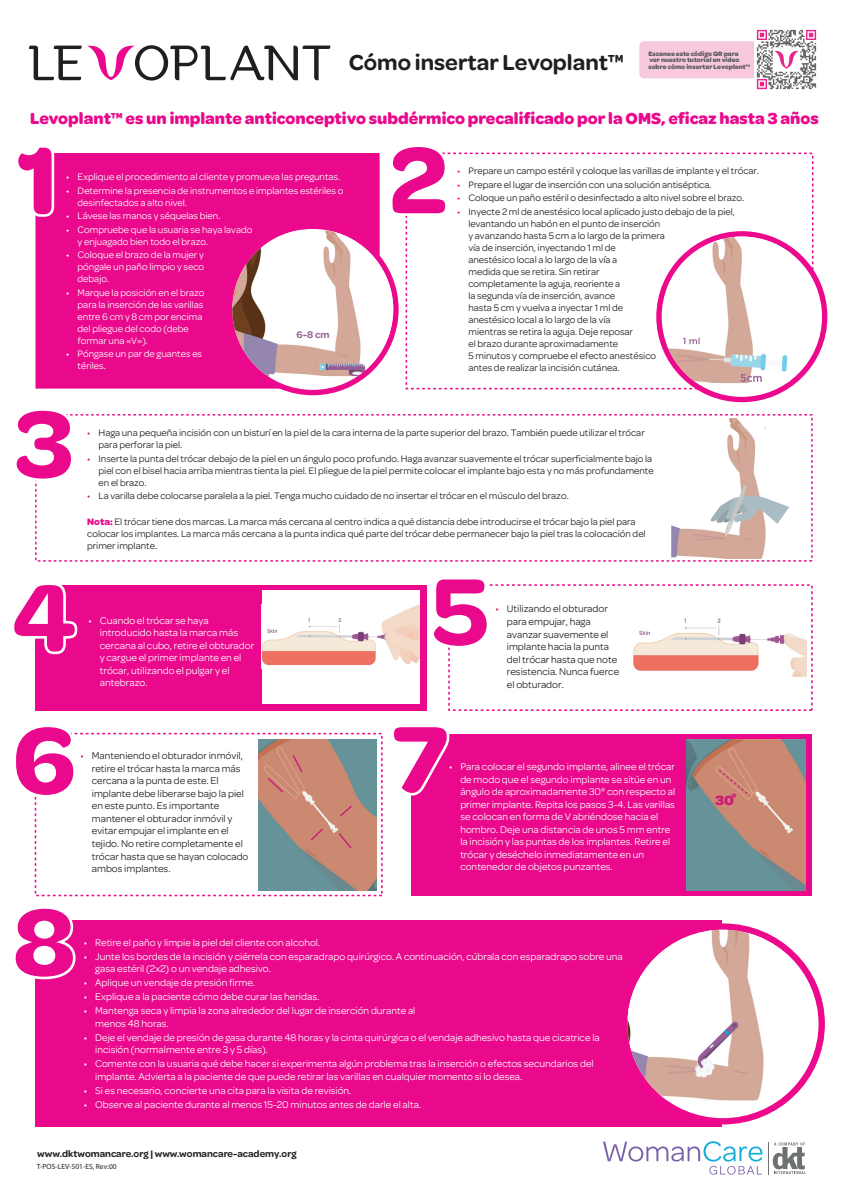
<style>
.page{position:relative;width:842px;height:1192px;background:#fff}
.page>*{position:absolute;margin:0;border:0;box-sizing:border-box;transform-origin:0 0}
.t1{font:700 104.3px/173.6px "Omnes";color:#ea098c}
.t2{font:600 23.15px "Omnes";color:#211e1e}
.t3{font:700 17px "Omnes";color:#ea098c}
.t4{font:700 14.2px "Omnes";color:#ce1b7c;scale:1.06 1}
.t5{font:10.45px/12.5px "Omnes";color:#fff}
.t6{font:10.45px/12.5px "Omnes";color:#231f20}
.t7{font:600 10.3px "Omnes";color:#926393}
.t8{font:600 10.1px "Omnes";color:#231f20}
.t9{font:10px/12px "Omnes";color:#231f20}
.t10{font:10px/12px "Omnes";color:#fff}
.t11{font:7.5px "Myriad Pro";color:#231f20}
.t12{font:700 6.75px/6.8px "Omnes";color:#58595b}
.s1{color:#ed028c}
.s2{font-weight:700;color:#ea098c}
</style>
<div class="page">
<svg style="left:405px;top:152px;width:409px;height:238px"></svg>
<div style="left:35px;top:585px;width:392px;height:125px;background:#ea098c"></div>
<div style="left:35px;top:414px;width:778px;height:148px;border:1px dashed #ea098c"></div>
<svg style="left:773px;top:1142px;width:33px;height:32px"></svg>
<svg style="left:603px;top:1141px;width:159px;height:34px"></svg>
<hr style="left:768px;top:1142px;width:1px;height:32px;background:#6e7172">
<svg style="left:29px;top:45px;width:301px;height:36px"></svg>
<div style="left:656px;top:231px;width:171px;height:171px;background:#ec098d;border-radius:50%"></div>
<div style="left:662px;top:237px;width:160px;height:160px;background:#fff;border-radius:50%"></div>
<img style="left:667px;top:237px;width:123px;height:146px">
<div style="left:35px;top:153px;width:345px;height:236px;background:#ea098c"></div>
<svg style="left:35px;top:153px;width:20px;height:65px"></svg>
<div style="left:411px;top:734px;width:401px;height:162px;background:#ea098c"></div>
<div style="left:36px;top:920px;width:686px;height:207px;background:#ea098c"></div>
<img style="left:671px;top:418px;width:95px;height:140px">
<svg style="left:709px;top:485px;width:80px;height:52px"></svg>
<img style="left:258px;top:739px;width:118px;height:151px">
<svg style="left:291px;top:754px;width:13px;height:20px"></svg>
<svg style="left:266px;top:776px;width:19px;height:18px"></svg>
<svg style="left:309px;top:827px;width:15px;height:15px"></svg>
<svg style="left:338px;top:804px;width:16px;height:14px"></svg>
<svg style="left:337px;top:832px;width:16px;height:18px"></svg>
<img style="left:686px;top:739px;width:120px;height:152px">
<svg style="left:717px;top:768px;width:34px;height:29px"></svg>
<div style="left:621px;top:923px;width:204px;height:201px;background:#ec098d;border-radius:50%"></div>
<div style="left:627px;top:930px;width:191px;height:188px;background:#fff;border-radius:50%"></div>
<img style="left:627px;top:930px;width:138px;height:171px">
<img style="left:633px;top:618px;width:174px;height:58px">
<svg style="left:405px;top:152px;width:44px;height:65px"></svg>
<svg style="left:35px;top:414px;width:40px;height:68px"></svg>
<svg style="left:35px;top:585px;width:43px;height:70px"></svg>
<div style="left:757px;top:430px;width:16px;height:24px;background:#fff"></div>
<svg style="left:448px;top:584px;width:43px;height:66px"></svg>
<div style="left:227px;top:224px;width:172px;height:171px;background:#ec098d;border-radius:50%"></div>
<div style="left:232px;top:229px;width:161px;height:161px;background:#fff;border-radius:50%"></div>
<img style="left:232px;top:231px;width:161px;height:145px">
<svg style="left:34px;top:732px;width:43px;height:67px"></svg>
<svg style="left:411px;top:734px;width:39px;height:62px"></svg>
<svg style="left:35px;top:920px;width:41px;height:61px"></svg>
<div style="left:262px;top:591px;width:158px;height:113px;background:#fff"></div>
<img style="left:262px;top:605px;width:158px;height:61px">
<div style="left:639px;top:41px;width:130px;height:37px;background:#f8c8dc;border-radius:4px"></div>
<img style="left:754px;top:29px;width:63px;height:61px">
<p class="t12" style="left:648px;top:50px;width:103px">Escanee este código QR para ver nuestro tutorial en vídeo sobre cómo insertar Levoplant™</p>
<h2 class="t2" style="left:349px;top:47px;width:276px">Cómo insertar Levoplant™</h2>
<h3 class="t3" style="left:30px;top:106px;width:790px">Levoplant™ es un implante anticonceptivo subdérmico precalificado por la OMS, eficaz hasta 3 años</h3>
<h1 class="t1" style="left:15px;top:87px;width:45px">1</h1>
<p class="t10" style="left:66px;top:171px;width:275px">• Explique el procedimiento al cliente y promueva las preguntas.</p>
<p class="t10" style="left:78px;top:184px;width:267px;text-indent:-11px">• Determine la presencia de instrumentos e implantes estériles o desinfectados a alto nivel.</p>
<p class="t10" style="left:66px;top:210px;width:156px">• Lávese las manos y séquelas bien.</p>
<p class="t10" style="left:78px;top:223px;width:176px;text-indent:-11px">• Compruebe que la usuaria se haya lavado y enjuagado bien todo el brazo.</p>
<p class="t10" style="left:78px;top:249px;width:128px;text-align:justify;text-indent:-11px">• Coloque el brazo de la mujer y póngale un paño limpio y seco debajo.</p>
<p class="t10" style="left:78px;top:286px;width:128px;text-indent:-11px">• Marque la posición en el brazo para la inserción de las varillas entre 6 cm y 8 cm por encima del pliegue del codo (debe formar una «V»).</p>
<p class="t10" style="left:78px;top:348px;width:126px;text-indent:-11px">• Póngase un par de guantes es tériles.</p>
<p class="t7" style="left:297px;top:327px;width:34px">6-8 cm</p>
<h1 class="t1" style="left:388px;top:87px;width:61px">2</h1>
<p class="t9" style="left:457px;top:165px;width:303px"><span class="s1">•</span> Prepare un campo estéril y coloque las varillas de implante y el trócar.</p>
<p class="t9" style="left:457px;top:179px;width:256px"><span class="s1">•</span> Prepare el lugar de inserción con una solución antiséptica.</p>
<p class="t9" style="left:457px;top:192px;width:289px"><span class="s1">•</span> Coloque un paño estéril o desinfectado a alto nivel sobre el brazo.</p>
<p class="t9" style="left:468px;top:206px;width:268px;text-indent:-11px"><span class="s1">•</span> Inyecte 2 ml de anestésico local aplicado justo debajo de la piel, levantando un habón en el punto de inserción<br>y avanzando hasta 5 cm a lo largo de la primera<br>vía de inserción, inyectando 1 ml de<br>anestésico local a lo largo de la vía a<br>medida que se retira. Sin retirar<br>completamente la aguja, reoriente a<br>la segunda vía de inserción, avance<br>hasta 5 cm y vuelva a inyectar 1 ml de<br>anestésico local a lo largo de la vía<br>mientras se retira la aguja. Deje reposar<br>el brazo durante aproximadamente<br>5 minutos y compruebe el efecto anestésico<br>antes de realizar la incisión cutánea.</p>
<h1 class="t1" style="left:12px;top:351px;width:67px">3<br>4</h1>
<p class="t9" style="left:99px;top:427px;width:548px;text-indent:-11px"><span class="s1">•</span> Haga una pequeña incisión con un bisturí en la piel de la cara interna de la parte superior del brazo. También puede utilizar el trócar para perforar la piel.</p>
<p class="t9" style="left:99px;top:452px;width:557px;text-indent:-11px"><span class="s1">•</span> Inserte la punta del trócar debajo de la piel en un ángulo poco profundo. Haga avanzar suavemente el trócar superficialmente bajo la piel con el bisel hacia arriba mientras tienta la piel. El pliegue de la piel permite colocar el implante bajo esta y no más profundamente en el brazo.</p>
<p class="t9" style="left:87px;top:490px;width:483px"><span class="s1">•</span> La varilla debe colocarse paralela a la piel. Tenga mucho cuidado de no insertar el trócar en el músculo del brazo.</p>
<p class="t9" style="left:87px;top:515px;width:560px"><span class="s2">Nota:</span> El trócar tiene dos marcas. La marca más cercana al centro indica a qué distancia debe introducirse el trócar bajo la piel para colocar los implantes. La marca más cercana a la punta indica qué parte del trócar debe permanecer bajo la piel tras la colocación del primer implante.</p>
<p class="t5" style="left:100px;top:614px;width:156px;text-indent:-11px">• Cuando el trócar se haya introducido hasta la marca más cercana al cubo, retire el obturador y cargue el primer implante en el trócar, utilizando el pulgar y el antebrazo.</p>
<h1 class="t1" style="left:431px;top:518px;width:60px">5</h1>
<p class="t6" style="left:507px;top:603px;width:114px;text-indent:-11px"><span class="s1">•</span> Utilizando el obturador para empujar, haga avanzar suavemente el implante hacia la punta del trócar hasta que note resistencia. Nunca fuerce el obturador.</p>
<h1 class="t1" style="left:12px;top:667px;width:66px">6</h1>
<h1 class="t1" style="left:392px;top:666px;width:60px">7</h1>
<p class="t6" style="left:92px;top:750px;width:158px;text-indent:-11px"><span class="s1">•</span> Manteniendo el obturador inmóvil, retire el trócar hasta la marca más cercana a la punta de este. El implante debe liberarse bajo la piel en este punto. Es importante mantener el obturador inmóvil y evitar empujar el implante en el tejido. No retire completamente el trócar hasta que se hayan colocado ambos implantes.</p>
<p class="t5" style="left:460px;top:760px;width:216px;text-indent:-11px">• Para colocar el segundo implante, alinee el trócar de modo que el segundo implante se sitúe en un ángulo de aproximadamente 30° con respecto al primer implante. Repita los pasos 3-4. Las varillas se colocan en forma de V abriéndose hacia el hombro. Deje una distancia de unos 5 mm entre la incisión y las puntas de los implantes. Retire el trócar y deséchelo inmediatamente en un contenedor de objetos punzantes.</p>
<h1 class="t1" style="left:12px;top:849px;width:66px">8</h1>
<p class="t5" style="left:84px;top:936px;width:238px">• Retire el paño y limpie la piel del cliente con alcohol.</p>
<p class="t5" style="left:95px;top:950px;width:529px;text-indent:-11px">• Junte los bordes de la incisión y ciérrela con esparadrapo quirúrgico. A continuación, cúbrala con esparadrapo sobre una gasa estéril (2x2) o un vendaje adhesivo.</p>
<p class="t5" style="left:84px;top:977px;width:173px">• Aplique un vendaje de presión firme.</p>
<p class="t5" style="left:84px;top:991px;width:237px">• Explique a la paciente cómo debe curar las heridas.</p>
<p class="t5" style="left:95px;top:1005px;width:322px;text-indent:-11px">• Mantenga seca y limpia la zona alrededor del lugar de inserción durante al menos 48 horas.</p>
<p class="t5" style="left:95px;top:1031px;width:506px;text-indent:-11px">• Deje el vendaje de presión de gasa durante 48 horas y la cinta quirúrgica o el vendaje adhesivo hasta que cicatrice la incisión (normalmente entre 3 y 5 días).</p>
<p class="t5" style="left:95px;top:1058px;width:500px;text-indent:-11px">• Comente con la usuaria qué debe hacer si experimenta algún problema tras la inserción o efectos secundarios del implante. Advierta a la paciente de que puede retirar las varillas en cualquier momento si lo desea.</p>
<p class="t5" style="left:84px;top:1084px;width:269px">• Si es necesario, concierte una cita para la visita de revisión.</p>
<p class="t5" style="left:84px;top:1098px;width:339px">• Observe al paciente durante al menos 15-20 minutos antes de darle el alta.</p>
<p class="t8" style="left:37px;top:1146px;width:261px">www.dktwomancare.org | www.womancare-academy.org</p>
<p class="t11" style="left:37px;top:1162px;width:81px">T-POS-LEV-501-ES, Rev:00</p>
<h3 class="t4" style="left:715px;top:790px;width:23px">30̊</h3>
</div>
